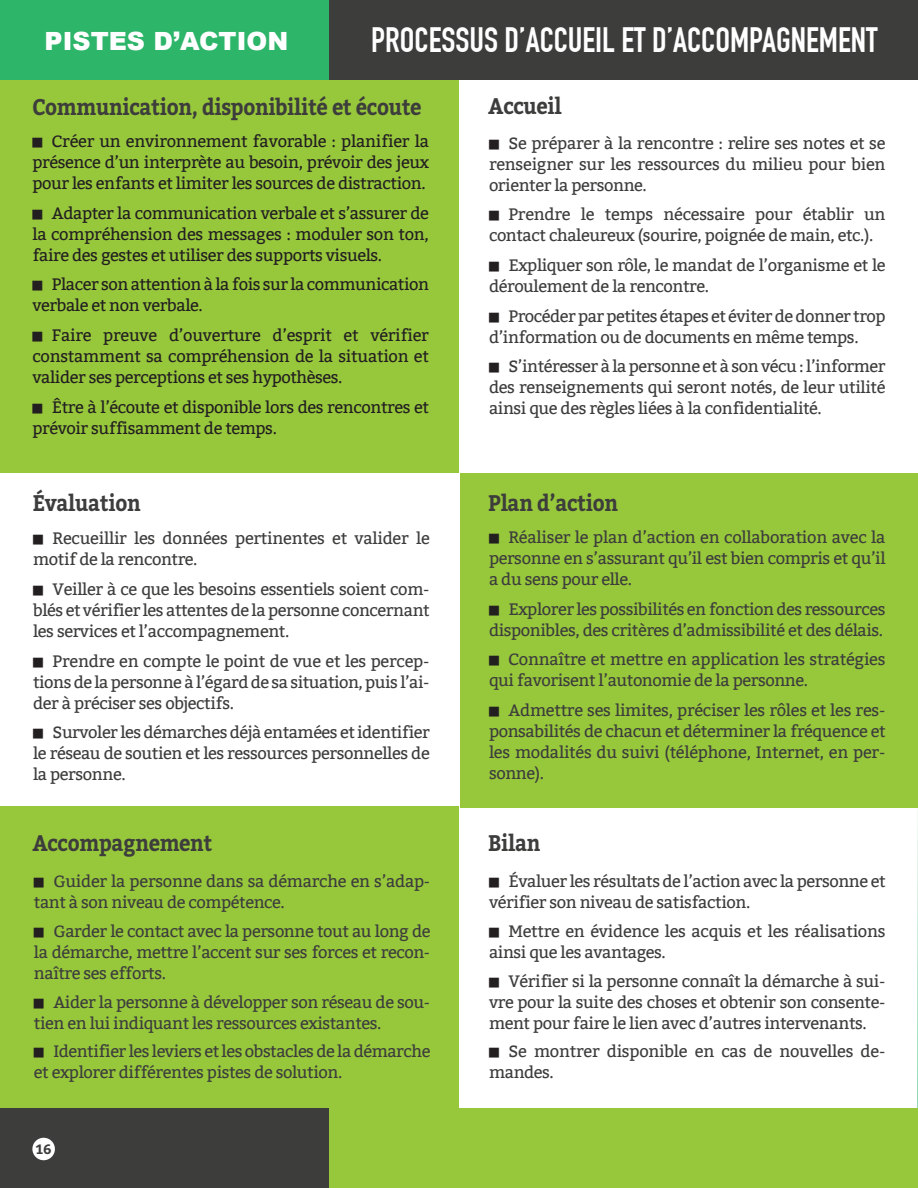
<style>
.page{position:relative;width:918px;height:1188px;background:#fff}
.page>*{position:absolute;margin:0;border:0;box-sizing:border-box;transform-origin:0 0}
.t1{font:700 34.5px "DIN Condensed";color:#fff}
.t2{font:900 25.05px "Arial";color:#fff}
.t3{font:700 22.5px "Bitter";letter-spacing:-.015em;color:#3d3d3b;scale:.9 1}
.t4{font:16.5px/21px "Bitter";letter-spacing:-.025em;color:#3d3d3b}
.t5{font:16.5px/21px "Bitter";letter-spacing:-.025em;color:#231f20;text-align:justify}
.t6{font:700 13.5px "Bitter";color:#3d3d3b}
.s1{font-family:"Menlo";font-style:italic}
.s2{font-family:"Menlo";font-style:italic;color:#231f20}
</style>
<div class="page">
<div style="left:0;top:807px;width:459px;height:308px;background:#97c83c"></div>
<div style="left:0;top:70px;width:459px;height:403px;background:#97c83c"></div>
<svg style="left:917px;top:811px;width:1px;height:297px"></svg>
<div style="left:0;top:0;width:330px;height:80px;background:#2db56a"></div>
<div style="left:330px;top:0;width:588px;height:80px;background:#3d3d3b"></div>
<div style="left:0;top:1108px;width:330px;height:80px;background:#3d3d3b"></div>
<div style="left:330px;top:1108px;width:588px;height:80px;background:#97c83c"></div>
<div style="left:32px;top:1138px;width:23px;height:22px;background:#fff;border-radius:50%"></div>
<div style="left:460px;top:473px;width:458px;height:335px;background:#97c83c"></div>
<h2 class="t2" style="left:45px;top:23px;width:245px">PISTES D’ACTION</h2>
<h1 class="t1" style="left:371px;top:28px;width:508px">PROCESSUS D’ACCUEIL ET D’ACCOMPAGNEMENT</h1>
<h3 class="t3" style="left:32px;top:90px;width:434px">Communication, disponibilité et écoute</h3>
<h3 class="t3" style="left:488px;top:89px;width:83px">Accueil</h3>
<p class="t5" style="left:32px;top:131px;width:398px"><span class="s1">■</span> Créer un environnement favorable : planifier la présence d’un interprète au besoin, prévoir des jeux pour les enfants et limiter les sources de distraction.</p>
<p class="t5" style="left:32px;top:203px;width:398px"><span class="s1">■</span> Adapter la communication verbale et s’assurer de la compréhension des messages : moduler son ton, faire des gestes et utiliser des supports visuels.</p>
<p class="t5" style="left:32px;top:274px;width:398px"><span class="s1">■</span> Placer son attention à la fois sur la communication verbale et non verbale.</p>
<p class="t5" style="left:32px;top:325px;width:398px"><span class="s1">■</span> Faire preuve d’ouverture d’esprit et vérifier constamment sa compréhension de la situation et valider ses perceptions et ses hypothèses.</p>
<p class="t5" style="left:32px;top:397px;width:398px"><span class="s1">■</span> Être à l’écoute et disponible lors des rencontres et prévoir suffisamment de temps.</p>
<p class="t4" style="left:489px;top:133px;width:398px;text-align:justify"><span class="s2">■</span> Se préparer à la rencontre : relire ses notes et se renseigner sur les ressources du milieu pour bien orienter la personne.</p>
<p class="t4" style="left:489px;top:204px;width:398px"><span class="s2">■</span> Prendre le temps nécessaire pour établir un contact chaleureux (sourire, poignée de main, etc.).</p>
<p class="t4" style="left:489px;top:255px;width:398px"><span class="s2">■</span> Expliquer son rôle, le mandat de l’organisme et le déroulement de la rencontre.</p>
<p class="t4" style="left:489px;top:306px;width:398px"><span class="s2">■</span> Procéder par petites étapes et éviter de donner trop d’information ou de documents en même temps.</p>
<p class="t4" style="left:489px;top:356px;width:398px;text-align:justify"><span class="s2">■</span> S’intéresser à la personne et à son vécu : l’informer des renseignements qui seront notés, de leur utilité ainsi que des règles liées à la confidentialité.</p>
<h3 class="t3" style="left:32px;top:487px;width:122px">Évaluation</h3>
<h3 class="t3" style="left:488px;top:487px;width:146px">Plan d’action</h3>
<p class="t4" style="left:33px;top:528px;width:398px"><span class="s2">■</span> Recueillir les données pertinentes et valider le motif de la rencontre.</p>
<p class="t4" style="left:33px;top:579px;width:398px;text-align:justify"><span class="s2">■</span> Veiller à ce que les besoins essentiels soient com&shy;blés et vérifier les attentes de la personne concernant les services et l’accompagnement.</p>
<p class="t4" style="left:33px;top:651px;width:398px;text-align:justify"><span class="s2">■</span> Prendre en compte le point de vue et les percep&shy;tions de la personne à l’égard de sa situation, puis l’ai&shy;der à préciser ses objectifs.</p>
<p class="t4" style="left:33px;top:722px;width:398px;text-align:justify"><span class="s2">■</span> Survoler les démarches déjà entamées et identifier le réseau de soutien et les ressources personnelles de la personne.</p>
<p class="t4" style="left:489px;top:527px;width:398px;text-align:justify"><span class="s2">■</span> Réaliser le plan d’action en collaboration avec la personne en s’assurant qu’il est bien compris et qu’il a du sens pour elle.</p>
<p class="t4" style="left:489px;top:599px;width:398px"><span class="s2">■</span> Explorer les possibilités en fonction des ressources disponibles, des critères d’admissibilité et des délais.</p>
<p class="t4" style="left:489px;top:649px;width:398px"><span class="s2">■</span> Connaître et mettre en application les stratégies qui favorisent l’autonomie de la personne.</p>
<p class="t4" style="left:489px;top:700px;width:398px;text-align:justify"><span class="s2">■</span> Admettre ses limites, préciser les rôles et les res&shy;ponsabilités de chacun et déterminer la fréquence et les modalités du suivi (téléphone, Internet, en per&shy;sonne).</p>
<h3 class="t3" style="left:32px;top:827px;width:202px">Accompagnement</h3>
<h3 class="t3" style="left:488px;top:827px;width:60px">Bilan</h3>
<p class="t4" style="left:34px;top:871px;width:398px"><span class="s2">■</span> Guider la personne dans sa démarche en s’adap&shy;tant à son niveau de compétence.</p>
<p class="t4" style="left:34px;top:921px;width:398px;text-align:justify"><span class="s2">■</span> Garder le contact avec la personne tout au long de la démarche, mettre l’accent sur ses forces et recon&shy;naître ses efforts.</p>
<p class="t4" style="left:34px;top:992px;width:398px"><span class="s2">■</span> Aider la personne à développer son réseau de sou&shy;tien en lui indiquant les ressources existantes.</p>
<p class="t4" style="left:34px;top:1041px;width:398px"><span class="s2">■</span> Identifier les leviers et les obstacles de la démarche et explorer différentes pistes de solution.</p>
<p class="t4" style="left:489px;top:871px;width:398px"><span class="s2">■</span> Évaluer les résultats de l’action avec la personne et vérifier son niveau de satisfaction.</p>
<p class="t4" style="left:489px;top:921px;width:398px"><span class="s2">■</span> Mettre en évidence les acquis et les réalisations ainsi que les avantages.</p>
<p class="t4" style="left:489px;top:971px;width:398px;text-align:justify"><span class="s2">■</span> Vérifier si la personne connaît la démarche à sui&shy;vre pour la suite des choses et obtenir son consente&shy;ment pour faire le lien avec d’autres intervenants.</p>
<p class="t4" style="left:489px;top:1041px;width:398px"><span class="s2">■</span> Se montrer disponible en cas de nouvelles de&shy;mandes.</p>
<p class="t6" style="left:36px;top:1139px;width:17px">16</p>
</div>
